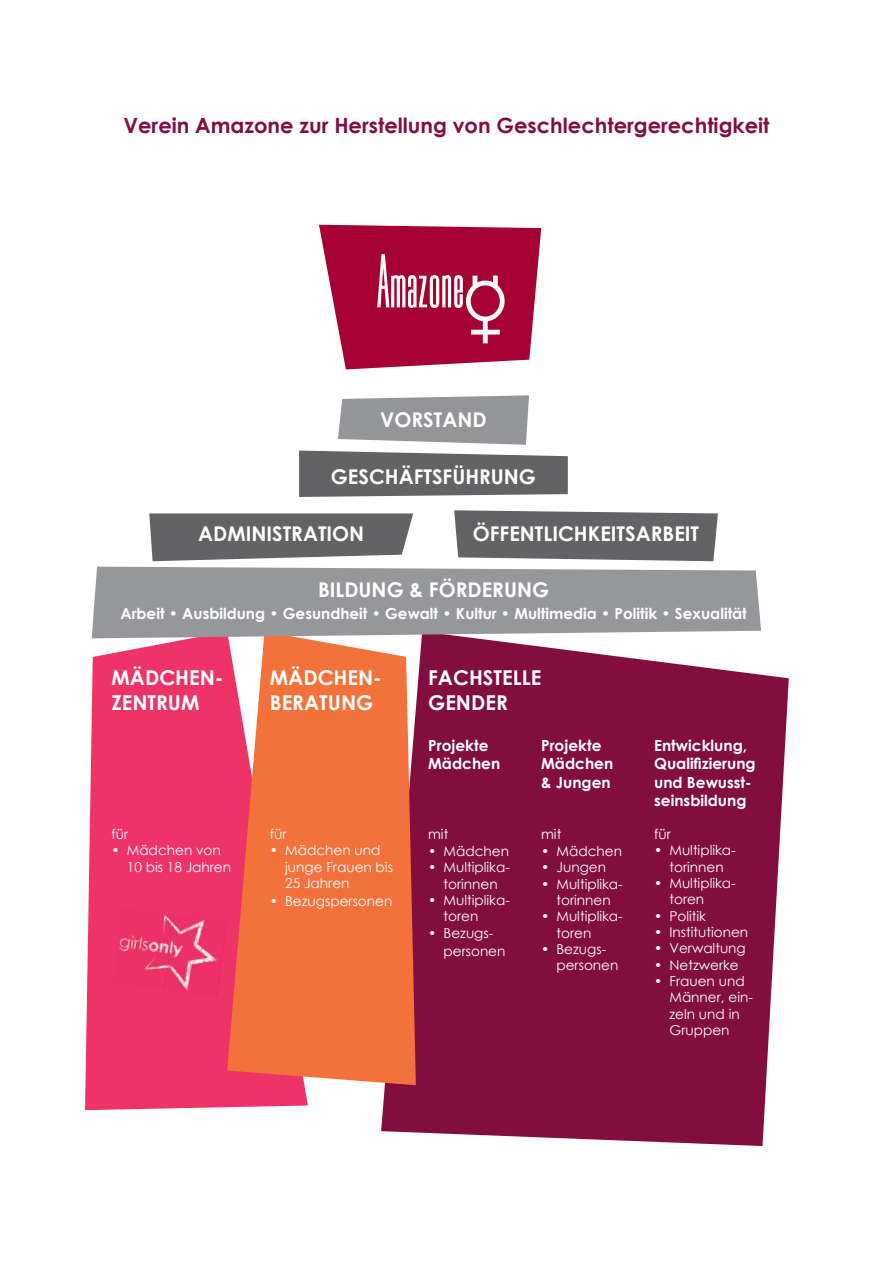
<style>
.page{position:relative;width:893px;height:1263px;background:#fff}
.page>*{position:absolute;margin:0;border:0;box-sizing:border-box;transform-origin:0 0}
.t1{font:700 21px "Century Gothic";color:#820e3f}
.t2{font:700 20.4px/24.6px "Century Gothic";color:#fff}
.t3{font:700 20.25px "Century Gothic";color:#fff}
.t4{font:700 15.3px/18.5px "Century Gothic";color:#fff}
.t5{font:13.65px/16.4px "Century Gothic";color:#fff}
</style>
<div class="page">
<svg style="left:381px;top:638px;width:408px;height:508px;background:#8c214e"></svg>
<div style="left:85px;top:635px;width:223px;height:475px;background:#ee3367"></div>
<svg style="left:227px;top:638px;width:189px;height:447px;background:#f26f4a"></svg>
<svg style="left:299px;top:395px;width:269px;height:102px"></svg>
<div style="left:331px;top:469px;width:205px;height:15px;background:#636366"></div>
<svg style="left:92px;top:567px;width:669px;height:71px;background:#9c9ea1"></svg>
<svg style="left:149px;top:513px;width:264px;height:48px;background:#767679"></svg>
<div style="left:198px;top:526px;width:166px;height:15px;background:#636366"></div>
<svg style="left:454px;top:510px;width:264px;height:51px;background:#747477"></svg>
<div style="left:473px;top:526px;width:226px;height:15px;background:#636366"></div>
<svg style="left:319px;top:225px;width:222px;height:144px"></svg>
<img style="left:117px;top:909px;width:58px;height:37px">
<img style="left:170px;top:916px;width:57px;height:44px">
<img style="left:113px;top:946px;width:57px;height:44px">
<img style="left:165px;top:953px;width:57px;height:43px">
<h1 class="t1" style="left:123px;top:109px;width:647px">Verein Amazone zur Herstellung von Geschlechtergerechtigkeit</h1>
<h3 class="t3" style="left:380px;top:404px;width:108px">VORSTAND</h3>
<h3 class="t3" style="left:331px;top:461px;width:207px">GESCHÄFTSFÜHRUNG</h3>
<h3 class="t3" style="left:198px;top:519px;width:168px">ADMINISTRATION</h3>
<h3 class="t3" style="left:473px;top:519px;width:228px">ÖFFENTLICHKEITSARBEIT</h3>
<h3 class="t3" style="left:318px;top:575px;width:233px">BILDUNG &amp; FÖRDERUNG</h3>
<p class="t4" style="left:120px;top:604px;width:628px">Arbeit • Ausbildung • Gesundheit • Gewalt • Kultur • Multimedia • Politik • Sexualität</p>
<h2 class="t2" style="left:111px;top:665px;width:114px">MÄDCHEN-<br>ZENTRUM</h2>
<p class="t5" style="left:111px;top:825px;width:18px">für</p>
<p class="t5" style="left:127px;top:842px;width:106px;text-indent:-15px">• Mädchen von<br>10 bis 18 Jahren</p>
<h2 class="t2" style="left:270px;top:665px;width:114px">MÄDCHEN-<br>BERATUNG</h2>
<p class="t5" style="left:270px;top:825px;width:18px">für</p>
<p class="t5" style="left:285px;top:842px;width:109px;text-indent:-15px">• Mädchen und junge Frauen bis<br>25 Jahren</p>
<p class="t5" style="left:270px;top:893px;width:124px">• Bezugspersonen</p>
<h2 class="t2" style="left:428px;top:665px;width:115px">FACHSTELLE<br>GENDER</h2>
<p class="t4" style="left:428px;top:735px;width:74px">Projekte<br>Mädchen</p>
<p class="t4" style="left:541px;top:735px;width:74px">Projekte<br>Mädchen &amp; Jungen</p>
<p class="t5" style="left:541px;top:826px;width:22px">mit</p>
<p class="t5" style="left:541px;top:842px;width:82px">• Mädchen</p>
<p class="t5" style="left:541px;top:859px;width:66px">• Jungen</p>
<p class="t5" style="left:541px;top:875px;width:83px;text-align:center">• Multiplika&shy;torinnen</p>
<p class="t5" style="left:556px;top:908px;width:68px;text-indent:-15px">• Multiplika&shy;toren</p>
<p class="t5" style="left:556px;top:941px;width:63px;text-indent:-15px">• Bezugs&shy;personen</p>
<p class="t5" style="left:428px;top:826px;width:22px">mit</p>
<p class="t5" style="left:428px;top:842px;width:82px">• Mädchen</p>
<p class="t5" style="left:428px;top:859px;width:83px;text-align:center">• Multiplika&shy;torinnen</p>
<p class="t5" style="left:443px;top:892px;width:68px;text-indent:-15px">• Multiplika&shy;toren</p>
<p class="t5" style="left:443px;top:923px;width:63px;line-height:18.5px;text-indent:-15px">• Bezugs&shy;personen</p>
<p class="t4" style="left:654px;top:735px;width:103px">Entwicklung,<br>Qualifizierung und Bewusst&shy;seinsbildung</p>
<p class="t5" style="left:654px;top:825px;width:18px">für</p>
<p class="t5" style="left:654px;top:842px;width:83px;text-align:center">• Multiplika&shy;torinnen</p>
<p class="t5" style="left:669px;top:874px;width:68px;text-indent:-15px">• Multiplika&shy;toren</p>
<p class="t5" style="left:654px;top:907px;width:53px">• Politik</p>
<p class="t5" style="left:654px;top:924px;width:96px">• Institutionen</p>
<p class="t5" style="left:654px;top:940px;width:93px">• Verwaltung</p>
<p class="t5" style="left:654px;top:956px;width:86px">• Netzwerke</p>
<p class="t5" style="left:669px;top:973px;width:85px;text-indent:-15px">• Frauen und<br>Männer, ein&shy;zeln und in<br>Gruppen</p>
</div>
